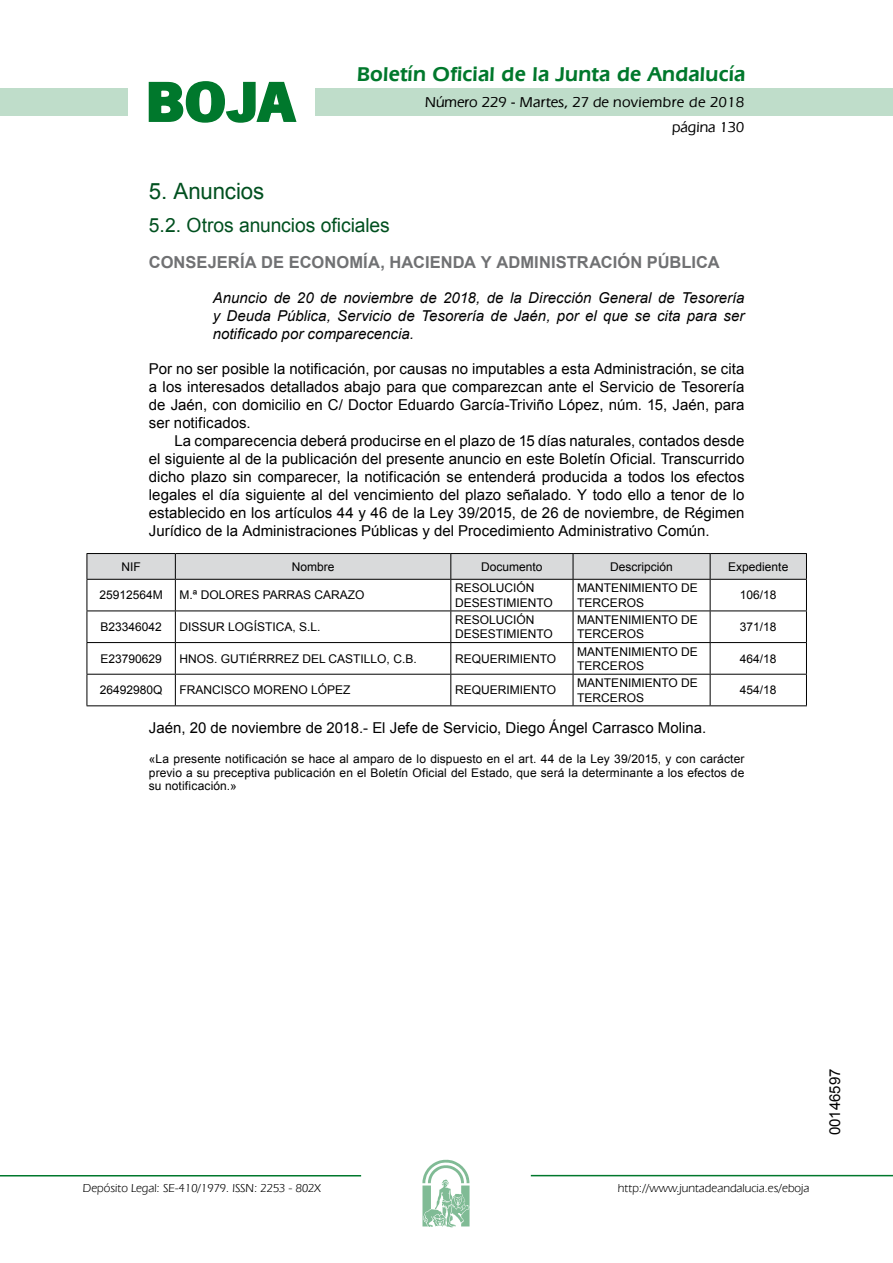
<style>
.page{position:relative;width:893px;height:1263px;background:#fff}
.page>*{position:absolute;margin:0;border:0;box-sizing:border-box;transform-origin:0 0}
.t1{font:700 57.75px "News Got T";color:#00782c;scale:1.14 1}
.t2{font:22.5px "Arial";letter-spacing:-.005em;color:#00501f}
.t3{font:600 21px "Eras IT Cby BT";letter-spacing:.01em;color:#00782c}
.t4{font:19.5px "Arial";letter-spacing:-.005em;color:#00501f}
.t5{font:700 16.5px "Arial";letter-spacing:.005em;color:#707173}
.t6{font:15px/18px "Arial";color:#000;text-align:justify}
.t7{font:italic 15px/18px "Arial";color:#000;text-align:justify}
.t8{font:500 15px/24.5px "Eras IT Cby BT";color:#000;text-align:right}
.t9{font:12px/14.4px "Arial";color:#000}
.t10{font:12px "Eras IT Cby BT";color:#000}
</style>
<div class="page">
<div style="left:315px;top:88px;width:577px;height:28px;background:#bfddca"></div>
<div style="left:0;top:88px;width:128px;height:28px;background:#bfddca"></div>
<hr style="left:0;top:1175px;width:361px;height:2px;background:#00782c">
<svg style="left:422px;top:1159px;width:47px;height:68px"></svg>
<hr style="left:531px;top:1175px;width:361px;height:1px;background:#00782c">
<svg style="left:148px;top:81px;width:149px;height:42px"></svg>
<hr style="left:87px;top:553px;width:88px;height:1px;background:#000">
<hr style="left:175px;top:553px;width:276px;height:1px;background:#000">
<hr style="left:451px;top:553px;width:122px;height:1px;background:#000">
<hr style="left:573px;top:553px;width:137px;height:1px;background:#000">
<hr style="left:710px;top:553px;width:96px;height:1px;background:#000">
<svg style="left:87px;top:554px;width:720px;height:25px;background:#d4d5d6"></svg>
<hr style="left:87px;top:579px;width:88px;height:1px;background:#000">
<hr style="left:87px;top:580px;width:1px;height:31px;background:#000">
<hr style="left:175px;top:579px;width:276px;height:1px;background:#000">
<hr style="left:175px;top:580px;width:1px;height:31px;background:#000">
<hr style="left:451px;top:579px;width:122px;height:1px;background:#000">
<hr style="left:450px;top:580px;width:1px;height:31px;background:#000">
<hr style="left:573px;top:579px;width:137px;height:1px;background:#000">
<hr style="left:572px;top:580px;width:1px;height:31px;background:#000">
<hr style="left:710px;top:579px;width:96px;height:1px;background:#000">
<hr style="left:709px;top:580px;width:1px;height:31px;background:#000">
<hr style="left:806px;top:580px;width:1px;height:31px;background:#000">
<hr style="left:87px;top:611px;width:88px;height:1px;background:#000">
<hr style="left:87px;top:611px;width:1px;height:31px;background:#000">
<hr style="left:175px;top:611px;width:276px;height:1px;background:#000">
<hr style="left:175px;top:611px;width:1px;height:31px;background:#000">
<hr style="left:451px;top:611px;width:122px;height:1px;background:#000">
<hr style="left:450px;top:611px;width:1px;height:31px;background:#000">
<hr style="left:573px;top:611px;width:137px;height:1px;background:#000">
<hr style="left:572px;top:611px;width:1px;height:31px;background:#000">
<hr style="left:710px;top:611px;width:96px;height:1px;background:#000">
<hr style="left:709px;top:611px;width:1px;height:31px;background:#000">
<hr style="left:806px;top:611px;width:1px;height:31px;background:#000">
<hr style="left:87px;top:642px;width:88px;height:1px;background:#000">
<hr style="left:87px;top:643px;width:1px;height:31px;background:#000">
<hr style="left:175px;top:642px;width:276px;height:1px;background:#000">
<hr style="left:175px;top:643px;width:1px;height:31px;background:#000">
<hr style="left:451px;top:642px;width:122px;height:1px;background:#000">
<hr style="left:450px;top:643px;width:1px;height:31px;background:#000">
<hr style="left:573px;top:642px;width:137px;height:1px;background:#000">
<hr style="left:572px;top:643px;width:1px;height:31px;background:#000">
<hr style="left:710px;top:642px;width:96px;height:1px;background:#000">
<hr style="left:709px;top:643px;width:1px;height:31px;background:#000">
<hr style="left:806px;top:643px;width:1px;height:31px;background:#000">
<hr style="left:87px;top:674px;width:88px;height:1px;background:#000">
<hr style="left:87px;top:675px;width:1px;height:30px;background:#000">
<hr style="left:175px;top:674px;width:276px;height:1px;background:#000">
<hr style="left:175px;top:675px;width:1px;height:30px;background:#000">
<hr style="left:451px;top:674px;width:122px;height:1px;background:#000">
<hr style="left:450px;top:675px;width:1px;height:30px;background:#000">
<hr style="left:573px;top:674px;width:137px;height:1px;background:#000">
<hr style="left:572px;top:675px;width:1px;height:30px;background:#000">
<hr style="left:710px;top:674px;width:96px;height:1px;background:#000">
<hr style="left:709px;top:675px;width:1px;height:30px;background:#000">
<hr style="left:806px;top:675px;width:1px;height:30px;background:#000">
<hr style="left:87px;top:705px;width:88px;height:1px;background:#000">
<hr style="left:175px;top:705px;width:276px;height:1px;background:#000">
<hr style="left:451px;top:705px;width:122px;height:1px;background:#000">
<hr style="left:573px;top:705px;width:137px;height:1px;background:#000">
<hr style="left:710px;top:705px;width:96px;height:1px;background:#000">
<h1 class="t1" style="left:145px;top:68px;width:133px">BOJA</h1>
<h3 class="t3" style="left:357px;top:62px;width:390px">Boletín Oficial de la Junta de Andalucía</h3>
<p class="t8" style="left:425px;top:90px;width:321px">Número 229 - Martes, 27 de noviembre de 2018 página 130</p>
<h2 class="t2" style="left:149px;top:177px;width:117px">5. Anuncios</h2>
<h3 class="t4" style="left:149px;top:212px;width:242px">5.2. Otros anuncios oficiales</h3>
<p class="t5" style="left:149px;top:251px;width:572px">CONSEJERÍA DE ECONOMÍA, HACIENDA Y ADMINISTRACIÓN PÚBLICA</p>
<p class="t7" style="left:213px;top:289px;width:533px">Anuncio de 20 de noviembre de 2018, de la Dirección General de Tesorería y Deuda Pública, Servicio de Tesorería de Jaén, por el que se cita para ser notificado por comparecencia.</p>
<p class="t6" style="left:149px;top:360px;width:597px">Por no ser posible la notificación, por causas no imputables a esta Administración, se cita a los interesados detallados abajo para que comparezcan ante el Servicio de Tesorería de Jaén, con domicilio en C/ Doctor Eduardo García-Triviño López, núm. 15, Jaén, para ser notificados.</p>
<p class="t6" style="left:149px;top:432px;width:597px;text-indent:26px">La comparecencia deberá producirse en el plazo de 15 días naturales, contados desde el siguiente al de la publicación del presente anuncio en este Boletín Oficial. Transcurrido dicho plazo sin comparecer, la notificación se entenderá producida a todos los efectos legales el día siguiente al del vencimiento del plazo señalado. Y todo ello a tenor de lo establecido en los artículos 44 y 46 de la Ley 39/2015, de 26 de noviembre, de Régimen Jurídico de la Administraciones Públicas y del Procedimiento Administrativo Común.</p>
<p class="t9" style="left:121px;top:559px;width:21px">NIF</p>
<p class="t9" style="left:292px;top:559px;width:44px">Nombre</p>
<p class="t9" style="left:481px;top:559px;width:63px">Documento</p>
<p class="t9" style="left:610px;top:559px;width:64px">Descripción</p>
<p class="t9" style="left:728px;top:559px;width:62px">Expediente</p>
<p class="t9" style="left:99px;top:588px;width:65px">25912564M</p>
<p class="t9" style="left:180px;top:588px;width:186px">M.ª DOLORES PARRAS CARAZO</p>
<p class="t9" style="left:455px;top:581px;width:99px">RESOLUCIÓN<br>DESESTIMIENTO</p>
<p class="t9" style="left:577px;top:581px;width:122px">MANTENIMIENTO DE<br>TERCEROS</p>
<p class="t9" style="left:740px;top:588px;width:38px">106/18</p>
<p class="t9" style="left:100px;top:620px;width:63px">B23346042</p>
<p class="t9" style="left:180px;top:620px;width:142px">DISSUR LOGÍSTICA, S.L.</p>
<p class="t9" style="left:455px;top:613px;width:99px">RESOLUCIÓN<br>DESESTIMIENTO</p>
<p class="t9" style="left:577px;top:613px;width:122px">MANTENIMIENTO DE<br>TERCEROS</p>
<p class="t9" style="left:740px;top:620px;width:38px">371/18</p>
<p class="t9" style="left:100px;top:651px;width:63px">E23790629</p>
<p class="t9" style="left:180px;top:651px;width:238px">HNOS. GUTIÉRRREZ DEL CASTILLO, C.B.</p>
<p class="t9" style="left:455px;top:651px;width:103px">REQUERIMIENTO</p>
<p class="t9" style="left:577px;top:644px;width:122px">MANTENIMIENTO DE<br>TERCEROS</p>
<p class="t9" style="left:740px;top:651px;width:38px">464/18</p>
<p class="t9" style="left:100px;top:683px;width:64px">26492980Q</p>
<p class="t9" style="left:180px;top:683px;width:172px">FRANCISCO MORENO LÓPEZ</p>
<p class="t9" style="left:455px;top:683px;width:103px">REQUERIMIENTO</p>
<p class="t9" style="left:577px;top:676px;width:122px">MANTENIMIENTO DE<br>TERCEROS</p>
<p class="t9" style="left:740px;top:683px;width:38px">454/18</p>
<p class="t6" style="left:149px;top:719px;width:559px">Jaén, 20 de noviembre de 2018.- El Jefe de Servicio, Diego Ángel Carrasco Molina.</p>
<p class="t9" style="left:149px;top:752px;width:597px;line-height:13.5px;text-align:justify">«La presente notificación se hace al amparo de lo dispuesto en el art. 44 de la Ley 39/2015, y con carácter previo a su preceptiva publicación en el Boletín Oficial del Estado, que será la determinante a los efectos de su notificación.»</p>
<p class="t10" style="left:83px;top:1181px;width:239px">Depósito Legal: SE-410/1979. ISSN: 2253 - 802X</p>
<p class="t10" style="left:618px;top:1181px;width:193px">http://www.juntadeandalucia.es/eboja</p>
<p class="t6" style="left:826px;top:1135px;width:68px;rotate:-90deg">00146597</p>
</div>
